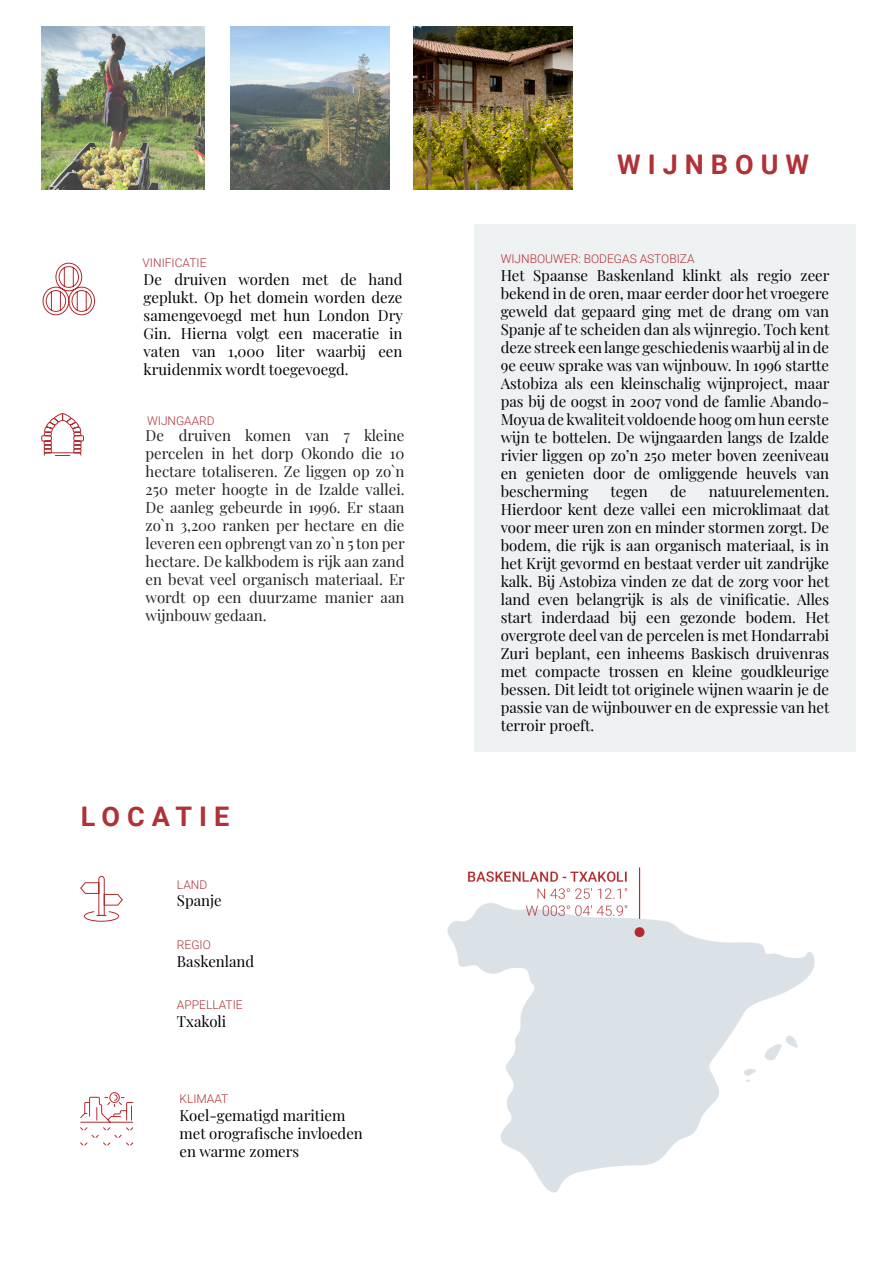
<style>
.page{position:relative;width:893px;height:1263px;background:#fff}
.page>*{position:absolute;margin:0;border:0;box-sizing:border-box;transform-origin:0 0}
.t1{font:700 27px "Roboto";letter-spacing:.26em;color:#b03136}
.t2{font:15px/18px "Playfair Display";color:#000001;text-align:justify}
.t3{font:15px/18px "Playfair Display";color:#231f20;text-align:justify}
.t4{font:300 12px "Roboto";color:#b03136}
</style>
<div class="page">
<svg style="left:80px;top:876px;width:43px;height:46px"></svg>
<img style="left:447px;top:867px;width:368px;height:326px">
<svg style="left:80px;top:1092px;width:54px;height:54px"></svg>
<div style="left:475px;top:224px;width:381px;height:527px;background:#edf1f2"></div>
<svg style="left:42px;top:262px;width:53px;height:54px"></svg>
<svg style="left:41px;top:413px;width:43px;height:43px"></svg>
<img style="left:41px;top:26px;width:163px;height:163px">
<img style="left:231px;top:26px;width:159px;height:163px">
<img style="left:414px;top:26px;width:159px;height:163px">
<p class="t4" style="left:143px;top:254px;width:65px">VINIFICATIE</p>
<p class="t2" style="left:144px;top:269px;width:261px">De druiven worden met de hand geplukt. Op het domein worden deze samengevoegd met hun London Dry Gin. Hierna volgt een maceratie in vaten van 1,000 liter waarbij een kruidenmix wordt toegevoegd.</p>
<p class="t4" style="left:147px;top:413px;width:69px">WIJNGAARD</p>
<p class="t3" style="left:146px;top:425px;width:261px">De druiven komen van 7 kleine percelen in het dorp Okondo die 10 hectare totaliseren. Ze liggen op zo`n 250 meter hoogte in de Izalde vallei.<br>De aanleg gebeurde in 1996. Er staan zo`n 3,200 ranken per hectare en die leveren een opbrengt van zo`n 5 ton per hectare. De kalkbodem is rijk aan zand en bevat veel organisch materiaal. Er wordt op een duurzame manier aan wijnbouw gedaan.</p>
<p class="t1" style="left:81px;top:797px;width:150px">LOCATIE</p>
<p class="t4" style="left:177px;top:876px;width:32px">LAND</p>
<p class="t2" style="left:177px;top:890px;width:46px">Spanje</p>
<p class="t4" style="left:177px;top:936px;width:35px">REGIO</p>
<p class="t2" style="left:177px;top:951px;width:79px">Baskenland</p>
<p class="t4" style="left:177px;top:996px;width:67px">APPELLATIE</p>
<p class="t2" style="left:177px;top:1011px;width:51px">Txakoli</p>
<p class="t4" style="left:179px;top:1090px;width:50px">KLIMAAT</p>
<p class="t2" style="left:179px;top:1105px;width:185px;text-align:left">Koel-gematigd maritiem met orografische invloeden en warme zomers</p>
<p class="t1" style="left:617px;top:145px;width:194px">WIJNBOUW</p>
<p class="t4" style="left:501px;top:250px;width:195px">WIJNBOUWER: BODEGAS ASTOBIZA</p>
<p class="t2" style="left:501px;top:265px;width:330px">Het Spaanse Baskenland klinkt als regio zeer bekend in de oren, maar eerder door het vroegere geweld dat gepaard ging met de drang om van Spanje af te scheiden dan als wijnregio. Toch kent deze streek een lange geschiedenis waarbij al in de 9e eeuw sprake was van wijnbouw. In 1996 startte Astobiza als een kleinschalig wijnproject, maar pas bij de oogst in 2007 vond de famlie Abando-Moyua de kwaliteit voldoende hoog om hun eerste wijn te bottelen. De wijngaarden langs de Izalde rivier liggen op zo’n 250 meter boven zeeniveau en genieten door de omliggende heuvels van bescherming</p>
<p class="t2" style="left:501px;top:481px;width:330px;text-indent:208px">natuurelementen.<br>Hierdoor kent deze vallei een microklimaat dat voor meer uren zon en minder stormen zorgt. De bodem, die rijk is aan organisch materiaal, is in het Krijt gevormd en bestaat verder uit zandrijke kalk. Bij Astobiza vinden ze dat de zorg voor het land even belangrijk is als de vinificatie. Alles start inderdaad bij een gezonde bodem. Het overgrote deel van de percelen is met Hondarrabi Zuri beplant, een inheems Baskisch druivenras met compacte trossen en kleine goudkleurige bessen. Dit leidt tot originele wijnen waarin je de passie van de wijnbouwer en de expressie van het terroir proeft.</p>
<p class="t2" style="left:610px;top:481px;width:39px">tegen</p>
<p class="t2" style="left:670px;top:481px;width:18px">de</p>
</div>
